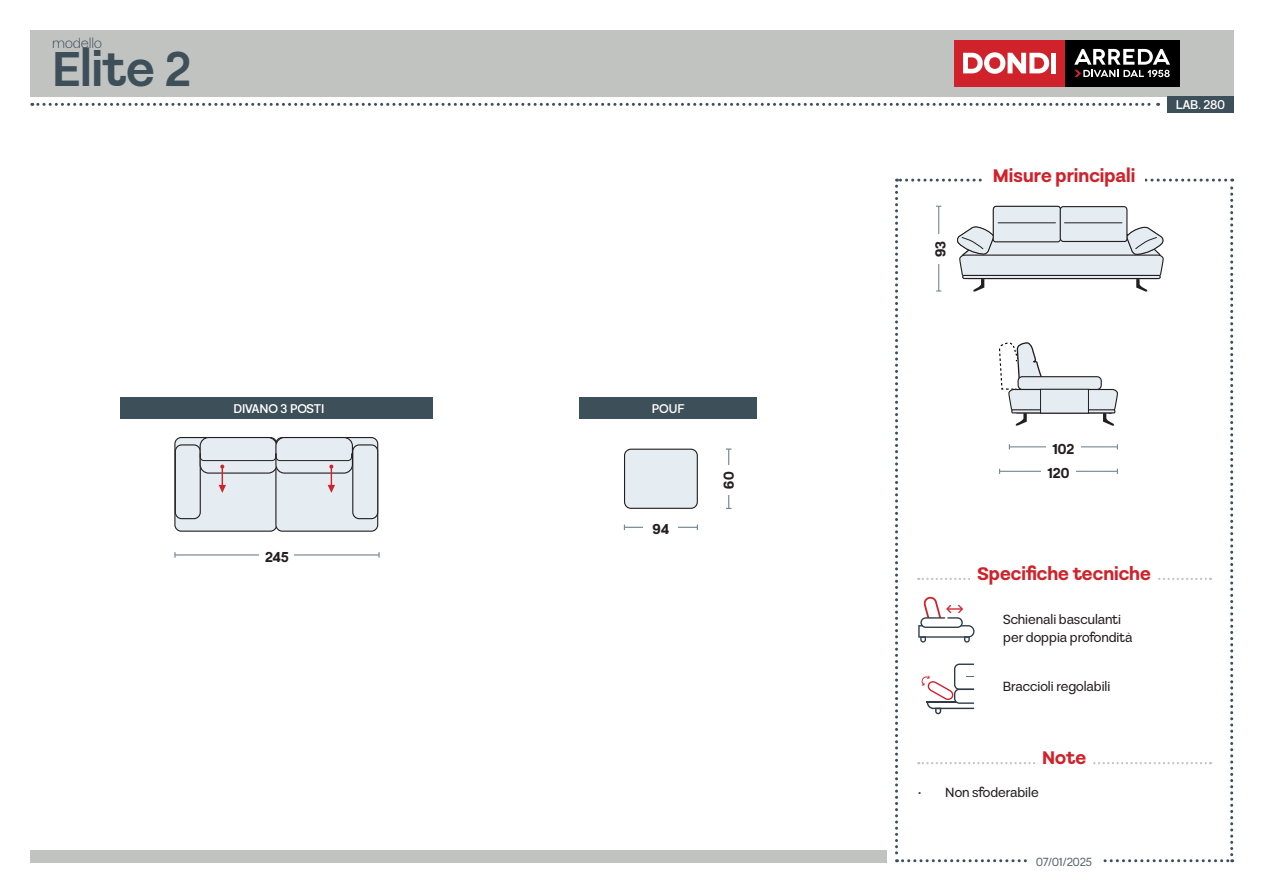
<style>
.page{position:relative;width:1263px;height:893px;background:#fff}
.page>*{position:absolute;margin:0;border:0;box-sizing:border-box;transform-origin:0 0}
.t1{font:700 48.75px "Serotiva";letter-spacing:-.01em;color:#3d4f59}
.t2{font:800 18px "Serotiva";color:#d0222a}
.t3{font:300 14.7px "Serotiva";color:#3d4f59}
.t4{font:800 14.25px/24.5px "Serotiva";letter-spacing:-.005em;color:#231f20;text-align:center}
.t5{font:500 13.5px/18px "Serotiva";color:#231f20}
.t6{font:600 12.75px "Serotiva";color:#fff}
.t7{font:500 12px "Serotiva";letter-spacing:-.005em;color:#58676e}
</style>
<div class="page">
<div style="left:175px;top:438px;width:102px;height:93px;background:#e5edf3;border-radius:6px"></div>
<div style="left:174px;top:437px;width:103px;height:95px;border:1px solid #231f20;border-radius:6px"></div>
<div style="left:276px;top:438px;width:102px;height:93px;background:#e5edf3;border-radius:6px"></div>
<div style="left:275px;top:437px;width:103px;height:95px;border:1px solid #231f20;border-radius:6px"></div>
<div style="left:30px;top:30px;width:1204px;height:66px;background:#c1c3c1"></div>
<div style="left:954px;top:40px;width:117px;height:46px;background:#d0222a"></div>
<div style="left:1065px;top:40px;width:114px;height:46px;background:#000001"></div>
<svg style="left:1074px;top:49px;width:96px;height:28px"></svg>
<svg style="left:963px;top:52px;width:86px;height:22px"></svg>
<div style="left:1051px;top:53px;width:5px;height:20px;background:#fff"></div>
<div style="left:1167px;top:96px;width:67px;height:17px;background:#3d4f59"></div>
<svg style="left:32px;top:103px;width:1126px;height:3px"></svg>
<hr style="left:175px;top:554px;width:204px;height:2px;background:#788b95">
<svg style="left:174px;top:552px;width:2px;height:6px"></svg>
<svg style="left:378px;top:552px;width:2px;height:6px"></svg>
<hr style="left:624px;top:527px;width:73px;height:1px;background:#788b95">
<div style="left:624px;top:449px;width:73px;height:59px;background:#e5edf3;border-radius:6px"></div>
<div style="left:624px;top:449px;width:74px;height:60px;border:1px solid #231f20;border-radius:6px"></div>
<div style="left:260px;top:548px;width:34px;height:14px;background:#fff"></div>
<div style="left:644px;top:520px;width:34px;height:14px;background:#fff"></div>
<hr style="left:728px;top:449px;width:1px;height:59px;background:#788b95">
<div style="left:719px;top:465px;width:15px;height:30px;background:#fff"></div>
<div style="left:175px;top:444px;width:26px;height:75px;border:1px solid #231f20;border-radius:6px"></div>
<div style="left:352px;top:444px;width:26px;height:75px;border:1px solid #231f20;border-radius:6px"></div>
<div style="left:200px;top:438px;width:77px;height:35px;background:#e5edf3;border-radius:9px"></div>
<div style="left:200px;top:437px;width:77px;height:37px;border:1px solid #231f20;border-radius:9px"></div>
<div style="left:275px;top:437px;width:78px;height:37px;border:1px solid #231f20;border-radius:9px"></div>
<svg style="left:200px;top:453px;width:152px;height:40px"></svg>
<div style="left:120px;top:398px;width:313px;height:21px;background:#3d4f59"></div>
<div style="left:580px;top:398px;width:177px;height:21px;background:#3d4f59"></div>
<svg style="left:895px;top:179px;width:338px;height:683px"></svg>
<div style="left:1018px;top:377px;width:83px;height:12px;background:#e5edf3;border-radius:4px"></div>
<div style="left:1017px;top:376px;width:85px;height:14px;border:1px solid #231f20;border-radius:4px"></div>
<div style="left:1040px;top:389px;width:48px;height:24px;background:#e5edf3"></div>
<div style="left:1040px;top:389px;width:49px;height:24px;border:1px solid #231f20"></div>
<div style="left:30px;top:850px;width:857px;height:13px;background:#c1c3c1"></div>
<p class="t3" style="left:52px;top:35px;width:51px">modello</p>
<h1 class="t1" style="left:52px;top:39px;width:140px">Elite 2</h1>
<p class="t6" style="left:233px;top:401px;width:93px">DIVANO 3 POSTI</p>
<p class="t6" style="left:652px;top:401px;width:34px">POUF</p>
<p class="t4" style="left:265px;top:545px;width:25px">245</p>
<p class="t4" style="left:652px;top:518px;width:18px">94</p>
<p class="t4" style="left:717px;top:489px;width:18px;rotate:-90deg">60</p>
<p class="t4" style="left:929px;top:257px;width:17px;rotate:-90deg">93</p>
<h2 class="t2" style="left:993px;top:164px;width:144px">Misure principali</h2>
<p class="t6" style="left:1176px;top:97px;width:51px">LAB. 280</p>
<p class="t4" style="left:1048px;top:437px;width:28px">102<br>120</p>
<h2 class="t2" style="left:977px;top:563px;width:175px">Specifiche tecniche</h2>
<p class="t5" style="left:1003px;top:611px;width:131px">Schienali basculanti per doppia profondità</p>
<p class="t5" style="left:1003px;top:678px;width:109px">Braccioli regolabili</p>
<h2 class="t2" style="left:1042px;top:747px;width:45px">Note</h2>
<p class="t5" style="left:918px;top:783px;width:122px">• Non sfoderabile</p>
<p class="t7" style="left:1036px;top:855px;width:57px">07/01/2025</p>
</div>
